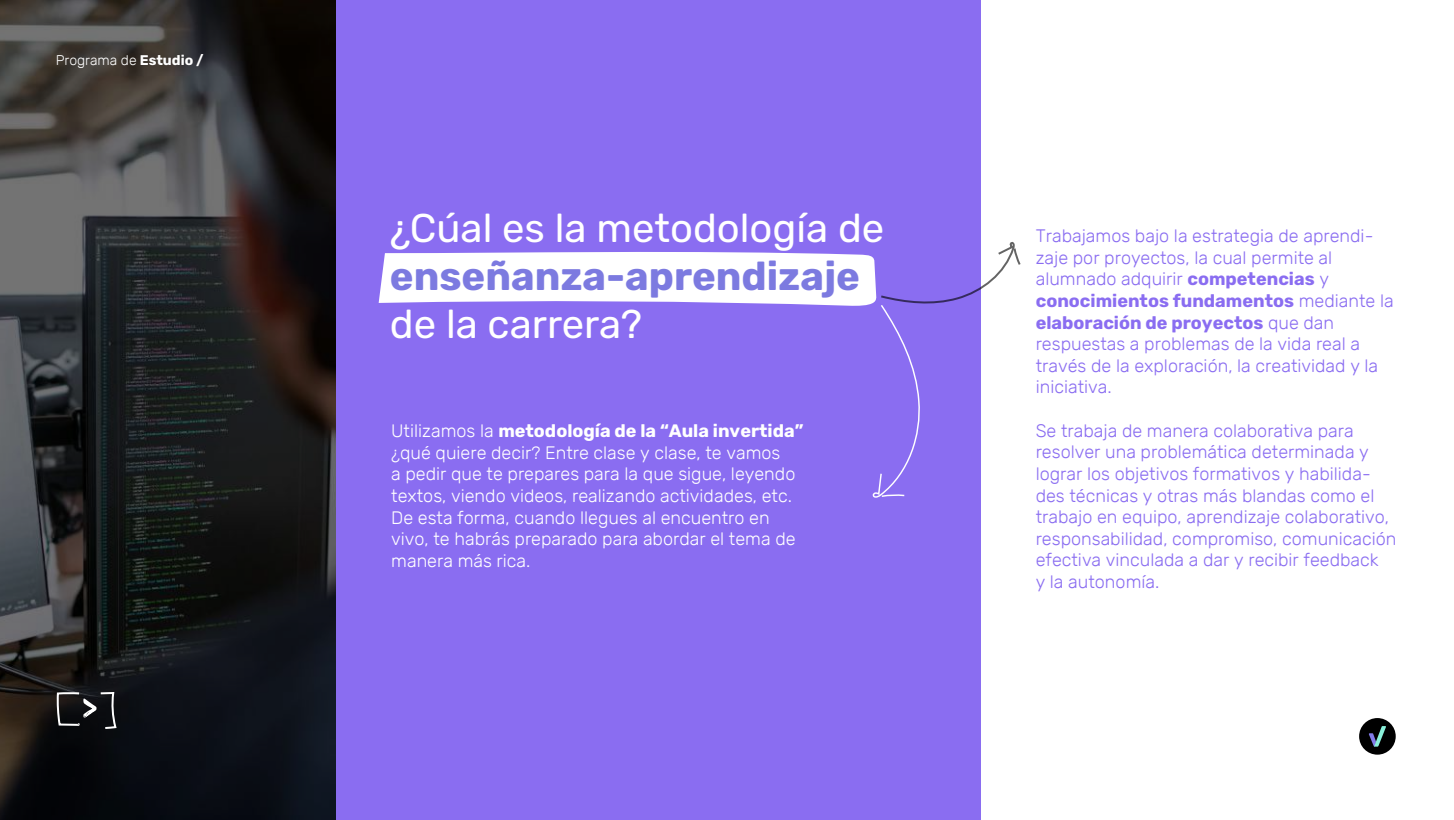
<style>
.page{position:relative;width:1454px;height:820px;background:#fff}
.page>*{position:absolute;margin:0;border:0;box-sizing:border-box;transform-origin:0 0}
.t1{font:40px "Rubik";color:#fff}
.t2{font:700 40px "Rubik";color:#7c7ae0}
.t3{font:300 18px/21.6px "Rubik";color:#8a6df1}
.t4{font:300 18px/21.6px "Rubik";color:#fff}
.t5{font:300 14px "Rubik";color:#fff}
.s1{font-weight:700}
</style>
<div class="page">
<svg style="left:0;top:0;width:336px;height:820px;background:#272728"></svg>
<div style="left:336px;top:0;width:644px;height:820px;background:#8a6df1"></div>
<svg style="left:380px;top:242px;width:640px;height:256px"></svg>
<div style="left:1359px;top:718px;width:36px;height:36px;background:#000;border-radius:50%"></div>
<svg style="left:1368px;top:726px;width:17px;height:20px"></svg>
<svg style="left:56px;top:691px;width:62px;height:39px;background:#313234"></svg>
<p class="t5" style="left:56px;top:53px;width:149px">Programa de <span class="s1">Estudio /</span></p>
<h1 class="t1" style="left:390px;top:205px;width:496px">¿Cúal es la metodología de</h1>
<h1 class="t2" style="left:390px;top:252px;width:471px">enseñanza-aprendizaje</h1>
<h1 class="t1" style="left:390px;top:301px;width:253px">de la carrera?</h1>
<p class="t4" style="left:391px;top:420px;width:414px">Utilizamos la <span class="s1">metodología de la “Aula invertida” </span>¿qué quiere decir? Entre clase y clase, te vamos<br>a pedir que te prepares para la que sigue, leyendo textos, viendo videos, realizando actividades, etc.<br>De esta forma, cuando llegues al encuentro en vivo, te habrás preparado para abordar el tema de manera más rica.</p>
<p class="t3" style="left:1035px;top:226px;width:359px">Trabajamos bajo la estrategia de aprendi&shy;zaje por proyectos, la cual permite al alumnado adquirir <span class="s1">competencias</span> y <span class="s1">conocimientos fundamentos</span> mediante la <span class="s1">elaboración de proyectos</span> que dan respuestas a problemas de la vida real a través de la exploración, la creatividad y la iniciativa.</p>
<p class="t3" style="left:1035px;top:420px;width:362px">Se trabaja de manera colaborativa para resolver una problemática determinada y lograr los objetivos formativos y habilida&shy;des técnicas y otras más blandas como el trabajo en equipo, aprendizaje colaborativo, responsabilidad, compromiso, comunicación efectiva vinculada a dar y recibir feedback<br>y la autonomía.</p>
</div>
